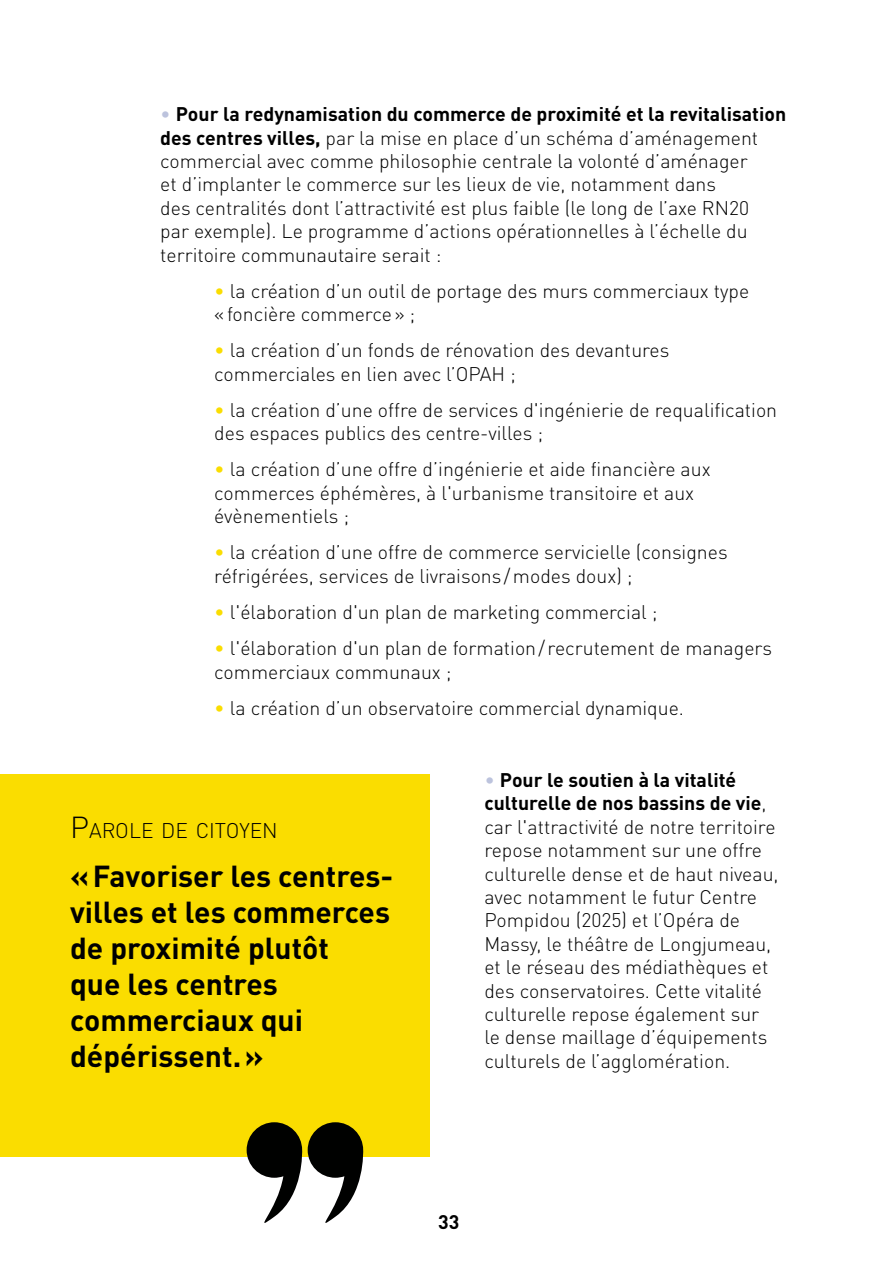
<style>
.page{position:relative;width:893px;height:1263px;background:#fff}
.page>*{position:absolute;margin:0;border:0;box-sizing:border-box;transform-origin:0 0}
.t1{font:700 30px/36px "DINOT";color:#000}
.t2{font:300 21px "DINOT";color:#000}
.t3{font:300 19.5px/23.4px "DINOT";color:#000}
.t4{font:700 19.5px "DINOT";color:#000}
.s1{color:#bcc3dd}
.s2{font-weight:700}
.s3{color:#fadd00}
.s4{font-size:30px}
</style>
<div class="page">
<div style="left:0;top:774px;width:429px;height:383px;background:#fadd00"></div>
<svg style="left:247px;top:1122px;width:117px;height:101px"></svg>
<p class="t3" style="left:160px;top:102px;width:627px"><span class="s1">•</span> <span class="s2">Pour la redynamisation du commerce de proximité et la revitalisation des centres villes,</span> par la mise en place d’un schéma d’aménagement commercial avec comme philosophie centrale la volonté d’aménager<br>et d’implanter le commerce sur les lieux de vie, notamment dans<br>des centralités dont l’attractivité est plus faible (le long de l’axe RN20<br>par exemple). Le programme d’actions opérationnelles à l’échelle du territoire communautaire serait :</p>
<p class="t3" style="left:214px;top:279px;width:536px"><span class="s3">•</span> la création d’un outil de portage des murs commerciaux type «foncière commerce» ;</p>
<p class="t3" style="left:214px;top:338px;width:457px"><span class="s3">•</span> la création d’un fonds de rénovation des devantures commerciales en lien avec l’OPAH ;</p>
<p class="t3" style="left:214px;top:398px;width:564px"><span class="s3">•</span> la création d’une offre de services d'ingénierie de requalification des espaces publics des centre-villes ;</p>
<p class="t3" style="left:214px;top:458px;width:498px"><span class="s3">•</span> la création d’une offre d’ingénierie et aide financière aux commerces éphémères, à l'urbanisme transitoire et aux évènementiels ;</p>
<p class="t3" style="left:214px;top:540px;width:515px"><span class="s3">•</span> la création d’une offre de commerce servicielle (consignes réfrigérées, services de livraisons /modes doux) ;</p>
<p class="t3" style="left:214px;top:600px;width:445px"><span class="s3">•</span> l'élaboration d'un plan de marketing commercial ;</p>
<p class="t3" style="left:214px;top:636px;width:559px"><span class="s3">•</span> l'élaboration d'un plan de formation/ recrutement de managers commerciaux communaux ;</p>
<p class="t3" style="left:214px;top:696px;width:471px"><span class="s3">•</span> la création d’un observatoire commercial dynamique.</p>
<p class="t2" style="left:70px;top:817px;width:209px"><span class="s4">P</span>AROLE DE CITOYEN</p>
<h1 class="t1" style="left:70px;top:857px;width:325px">«Favoriser les centres&shy;villes et les commerces de proximité plutôt<br>que les centres commerciaux qui dépérissent.»</h1>
<p class="t3" style="left:484px;top:768px;width:296px"><span class="s1">•</span> <span class="s2">Pour le soutien à la vitalité culturelle de nos bassins de vie</span>, car l'attractivité de notre territoire repose notamment sur une offre culturelle dense et de haut niveau, avec notamment le futur Centre<br>Pompidou (2025) et l’Opéra de<br>Massy, le théâtre de Longjumeau, et le réseau des médiathèques et des conservatoires. Cette vitalité culturelle repose également sur le dense maillage d’équipements culturels de l’agglomération.</p>
<p class="t4" style="left:438px;top:1209px;width:23px">33</p>
</div>
